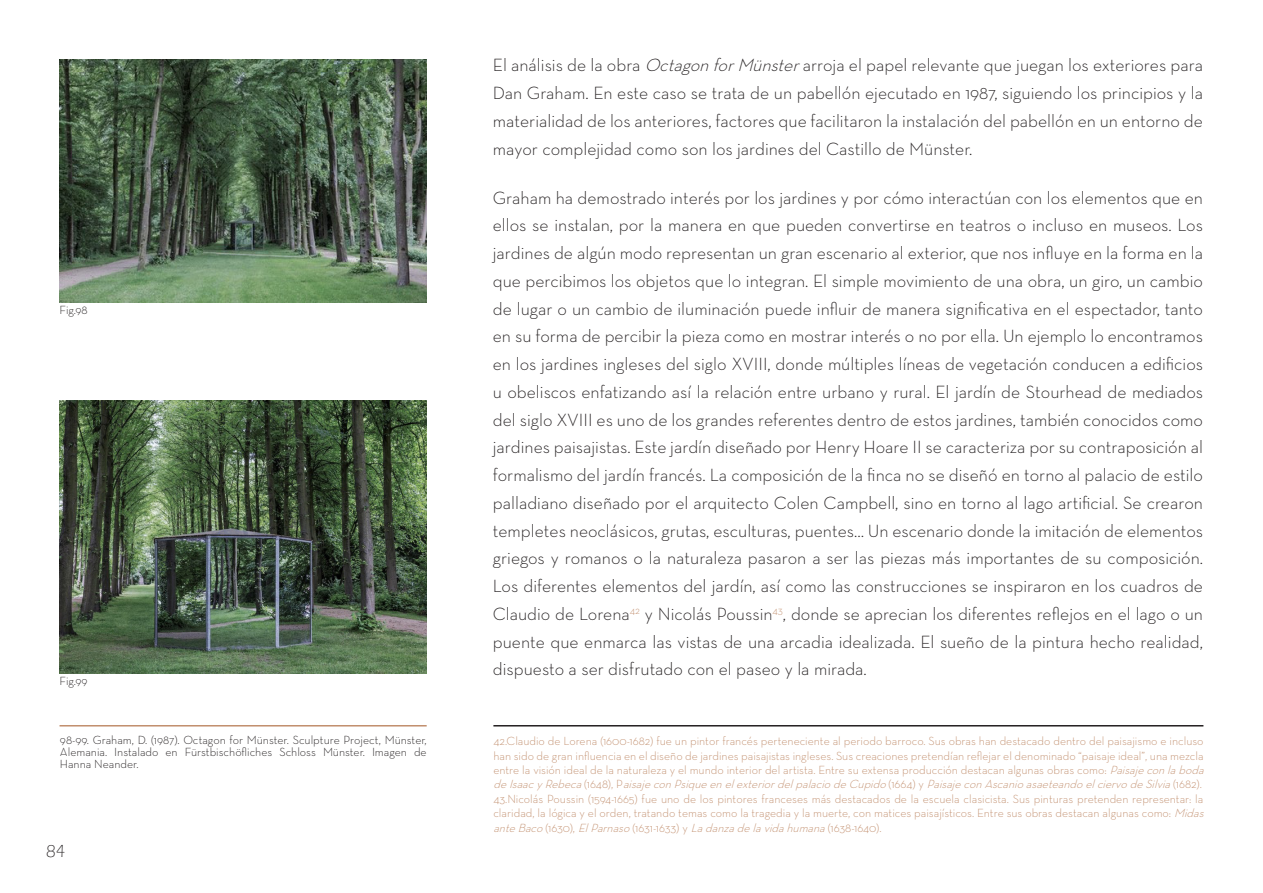
<style>
.page{position:relative;width:1263px;height:893px;background:#fff}
.page>*{position:absolute;margin:0;border:0;box-sizing:border-box;transform-origin:0 0}
.t1{font:300 18px/27.8px "Neutra Text";color:#231f20;text-align:justify}
.t2{font:300 18px "Eras ITC";color:#231f20}
.t3{font:300 12px/14.4px "Neutra Text";color:#c18e6d}
.t4{font:300 12px/12px "Neutra Text";color:#231f20;text-align:justify}
.s1{font-style:italic}
</style>
<div class="page">
<hr style="left:60px;top:725px;width:367px;height:1px;background:#c18e6d">
<hr style="left:493px;top:725px;width:710px;height:1px;background:#231f20">
<img style="left:60px;top:60px;width:367px;height:243px">
<img style="left:60px;top:400px;width:366px;height:273px">
<p class="t4" style="left:60px;top:304px;width:30px">Fig.98</p>
<p class="t4" style="left:60px;top:675px;width:29px">Fig.99</p>
<p class="t4" style="left:60px;top:734px;width:368px">98-99. Graham, D. (1987). Octagon for Münster. Sculpture Project, Münster, Alemania. Instalado en Fürstbischöfliches Schloss Münster. Imagen de Hanna Neander.</p>
<p class="t2" style="left:46px;top:841px;width:21px">84</p>
<p class="t1" style="left:493px;top:51px;width:712px">El análisis de la obra <span class="s1">OctagonforMünster</span>arroja el papel relevante que juegan los exteriores para Dan Graham. En este caso se trata de un pabellón ejecutado en 1987, siguiendo los principios y la materialidad de los anteriores, factores que facilitaron la instalación del pabellón en un entorno de mayor complejidad como son los jardines del Castillo de Münster.</p>
<p class="t1" style="left:493px;top:183px;width:712px">Graham ha demostrado interés por los jardines y por cómo interactúan con los elementos que en ellos se instalan, por la manera en que pueden convertirse en teatros o incluso en museos. Los jardines de algún modo representan un gran escenario al exterior, que nos influye en la forma en la que percibimos los objetos que lo integran. El simple movimiento de una obra, un giro, un cambio de lugar o un cambio de iluminación puede influir de manera significativa en el espectador, tanto en su forma de percibir la pieza como en mostrar interés o no por ella. Un ejemplo lo encontramos en los jardines ingleses del siglo XVIII, donde múltiples líneas de vegetación conducen a edificios u obeliscos enfatizando así la relación entre urbano y rural. El jardín de Stourhead de mediados del siglo XVIII es uno de los grandes referentes dentro de estos jardines, también conocidos como jardines paisajistas. Este jardín diseñado por Henry Hoare II se caracteriza por su contraposición al formalismo del jardín francés. La composición de la finca no se diseñó en torno al palacio de estilo palladiano diseñado por el arquitecto Colen Campbell, sino en torno al lago artificial. Se crearon templetes neoclásicos, grutas, esculturas, puentes… Un escenario donde la imitación de elementos griegos y romanos o la naturaleza pasaron a ser las piezas más importantes de su composición.<br>Los diferentes elementos del jardín, así como las construcciones se inspiraron en los cuadros de Claudio de Lorena<sup>42</sup> y Nicolás Poussin<sup>43</sup>, donde se aprecian los diferentes reflejos en el lago o un puente que enmarca las vistas de una arcadia idealizada. El sueño de la pintura hecho realidad, dispuesto a ser disfrutado con el paseo y la mirada.</p>
<p class="t3" style="left:493px;top:734px;width:715px">42.Claudio de Lorena (1600-1682) fue un pintor francés perteneciente al periodo barroco. Sus obras han destacado dentro del paisajismo e incluso han sido de gran influencia en el diseño de jardines paisajistas ingleses. Sus creaciones pretendían reflejar el denominado “paisaje ideal”, una mezcla entre la visión ideal de la naturaleza y el mundo interior del artista. Entre su extensa producción destacan algunas obras como: <span class="s1">Paisajeconlaboda deIsaacyRebeca</span>(1 6 4 8 ) , P <span class="s1">aisajeconPsiqueenelexteriordelpalaciodeCupido</span>(1 6 6 4 ) y <span class="s1">PaisajeconAscanioasaeteandoelciervodeSilvia</span>(1 6 8 2 ) .</p>
<p class="t3" style="left:493px;top:791px;width:715px">43.Nicolás Poussin (1594-1665) fue uno de los pintores franceses más destacados de la escuela clasicista. Sus pinturas pretenden representar: la claridad, la lógica y el orden, tratando temas como la tragedia y la muerte, con matices paisajísticos. Entre sus obras destacan algunas como: <span class="s1">Midas anteBaco</span>(1 63 0) , <span class="s1">ElParnaso</span>(1 63 1 -1 63 3 ) y <span class="s1">Ladanzadelavidahumana</span>(1 63 8 -1 64 0) .</p>
</div>
